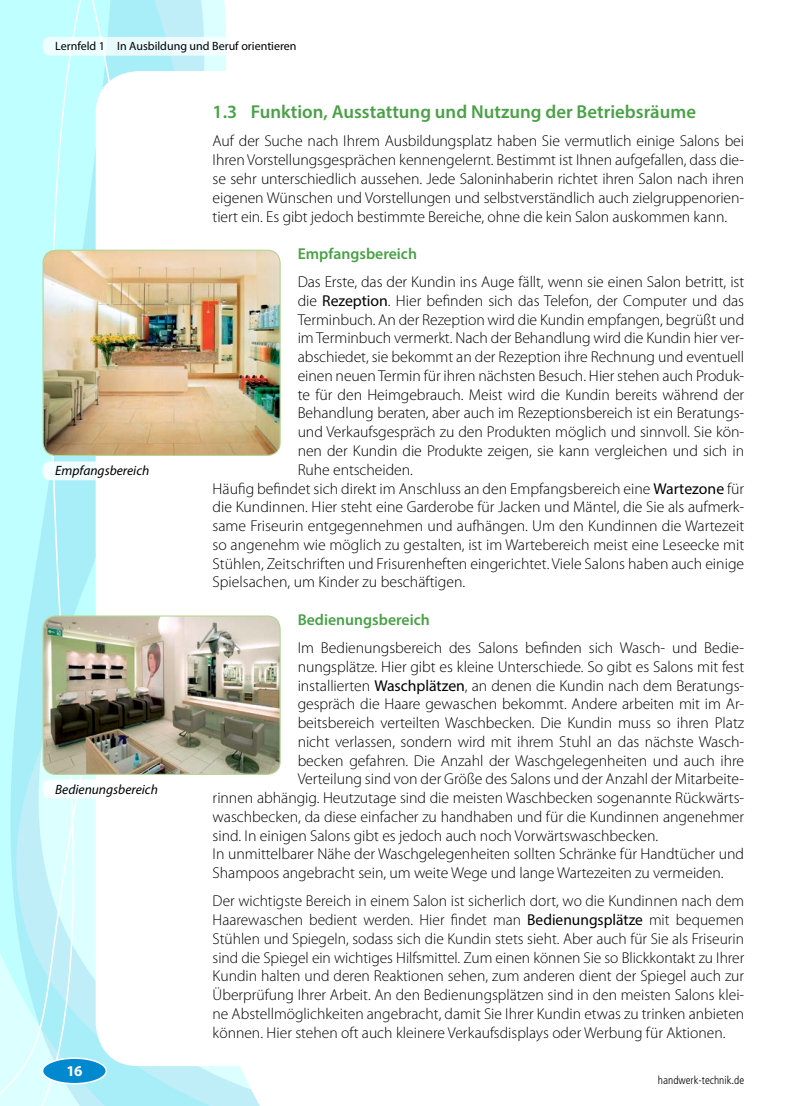
<style>
.page{position:relative;width:808px;height:1106px;background:#fff}
.page>*{position:absolute;margin:0;border:0;box-sizing:border-box;transform-origin:0 0}
.t1{font:600 18.75px "Myriad Pro";color:#4aa147}
._11_Grundtext{font:300 15.75px/18.8px "Myriad Pro";letter-spacing:-.005em;color:#000;text-align:justify}
._03b_Ueberschrift_4{font:600 15.75px "Myriad Pro";color:#4aa147}
.t2{font:700 15px "Myriad Pro";color:#fff}
._61_Bildunterschrift{font:italic 13.5px "Myriad Pro";color:#000}
.t3{font:12px "Myriad Pro";color:#000}
.t4{font:300 condensed 11.25px "Frutiger LT Std";color:#000}
.s1{font-weight:400}
</style>
<div class="page">
<svg style="left:193px;top:0;width:67px;height:1106px"></svg>
<svg style="left:0;top:0;width:193px;height:1106px"></svg>
<svg style="left:96px;top:71px;width:174px;height:995px"></svg>
<div style="left:43px;top:1058px;width:63px;height:25px;background:#0089cf;border-radius:50%"></div>
<div style="left:42px;top:1057px;width:65px;height:27px;border:2px solid #fff;border-radius:50%"></div>
<div style="left:43px;top:37px;width:470px;height:19px;background:linear-gradient(to right,#ebfcfe,#fff);border-radius:8px"></div>
<img style="left:43px;top:616px;width:236px;height:158px">
<div style="left:43px;top:615px;width:238px;height:160px;border:1px solid #b1d793;border-radius:13px"></div>
<div style="left:43px;top:779px;width:150px;height:19px;background:#fff;border-radius:8px"></div>
<img style="left:43px;top:250px;width:237px;height:205px">
<div style="left:43px;top:250px;width:238px;height:206px;border:1px solid #b1d793;border-radius:13px"></div>
<div style="left:43px;top:461px;width:150px;height:19px;background:linear-gradient(to right,#f2fdfe,#fff);border-radius:8px"></div>
<p class="t3" style="left:55px;top:39px;width:243px">Lernfeld 1 In Ausbildung und Beruf orientieren</p>
<p class="_61_Bildunterschrift" style="left:55px;top:462px;width:96px">Empfangsbereich</p>
<p class="_61_Bildunterschrift" style="left:55px;top:780px;width:104px">Bedienungsbereich</p>
<p class="t2" style="left:66px;top:1060px;width:18px">16</p>
<p class="t1" style="left:213px;top:100px;width:485px">1.3 Funktion, Ausstattung und Nutzung der Betriebsräume</p>
<p class="_11_Grundtext" style="left:213px;top:132px;width:533px">Auf der Suche nach Ihrem Ausbildungsplatz haben Sie vermutlich einige Salons bei Ihren Vorstellungsgesprächen kennengelernt. Bestimmt ist Ihnen aufgefallen, dass die&shy;se sehr unterschiedlich aussehen. Jede Saloninhaberin richtet ihren Salon nach ihren eigenen Wünschen und Vorstellungen und selbstverständlich auch zielgruppenorien&shy;tiert ein. Es gibt jedoch bestimmte Bereiche, ohne die kein Salon auskommen kann.</p>
<p class="_03b_Ueberschrift_4" style="left:298px;top:244px;width:121px">Empfangsbereich</p>
<p class="_11_Grundtext" style="left:298px;top:273px;width:448px">Das Erste, das der Kundin ins Auge fällt, wenn sie einen Salon betritt, ist die <span class="s1">Rezeption</span>. Hier befinden sich das Telefon, der Computer und das Terminbuch. An der Rezeption wird die Kundin empfangen, begrüßt und im Terminbuch vermerkt. Nach der Behandlung wird die Kundin hier ver&shy;abschiedet, sie bekommt an der Rezeption ihre Rechnung und eventuell einen neuen Termin für ihren nächsten Besuch. Hier stehen auch Produk&shy;te für den Heimgebrauch. Meist wird die Kundin bereits während der Behandlung beraten, aber auch im Rezeptionsbereich ist ein Beratungs&shy;und Verkaufsgespräch zu den Produkten möglich und sinnvoll. Sie kön&shy;nen der Kundin die Produkte zeigen, sie kann vergleichen und sich in Ruhe entscheiden.</p>
<p class="_11_Grundtext" style="left:213px;top:479px;width:533px">Häufig befindet sich direkt im Anschluss an den Empfangsbereich eine <span class="s1">Wartezone</span> für die Kundinnen. Hier steht eine Garderobe für Jacken und Mäntel, die Sie als aufmerk&shy;same Friseurin entgegennehmen und aufhängen. Um den Kundinnen die Wartezeit so angenehm wie möglich zu gestalten, ist im Wartebereich meist eine Leseecke mit Stühlen, Zeitschriften und Frisurenheften eingerichtet. Viele Salons haben auch einige Spielsachen, um Kinder zu beschäftigen.</p>
<p class="_03b_Ueberschrift_4" style="left:298px;top:609px;width:134px">Bedienungsbereich</p>
<p class="_11_Grundtext" style="left:298px;top:638px;width:448px">Im Bedienungsbereich des Salons befinden sich Wasch- und Bedie-</p>
<p class="_11_Grundtext" style="left:298px;top:657px;width:448px">nungsplätze. Hier gibt es kleine Unterschiede. So gibt es Salons mit fest</p>
<p class="_11_Grundtext" style="left:298px;top:676px;width:448px">installierten <span class="s1">Waschplätzen</span>, an denen die Kundin nach dem Beratungs-</p>
<p class="_11_Grundtext" style="left:298px;top:695px;width:448px">gespräch die Haare gewaschen bekommt. Andere arbeiten mit im Ar-</p>
<p class="_11_Grundtext" style="left:298px;top:713px;width:448px">beitsbereich verteilten Waschbecken. Die Kundin muss so ihren Platz</p>
<p class="_11_Grundtext" style="left:298px;top:732px;width:447px">nicht verlassen, sondern wird mit ihrem Stuhl an das nächste Wasch-</p>
<p class="_11_Grundtext" style="left:298px;top:751px;width:448px">becken gefahren. Die Anzahl der Waschgelegenheiten und auch ihre</p>
<p class="_11_Grundtext" style="left:298px;top:770px;width:448px">Verteilung sind von der Größe des Salons und der Anzahl der Mitarbeite-</p>
<p class="_11_Grundtext" style="left:213px;top:788px;width:533px">rinnen abhängig. Heutzutage sind die meisten Waschbecken sogenannte Rückwärts-</p>
<p class="_11_Grundtext" style="left:213px;top:807px;width:533px">waschbecken, da diese einfacher zu handhaben und für die Kundinnen angenehmer</p>
<p class="_11_Grundtext" style="left:213px;top:826px;width:447px">sind. In einigen Salons gibt es jedoch auch noch Vorwärtswaschbecken.</p>
<p class="_11_Grundtext" style="left:213px;top:845px;width:533px">In unmittelbarer Nähe der Waschgelegenheiten sollten Schränke für Handtücher und<br>Shampoos angebracht sein, um weite Wege und lange Wartezeiten zu vermeiden.</p>
<p class="_11_Grundtext" style="left:213px;top:891px;width:533px">Der wichtigste Bereich in einem Salon ist sicherlich dort, wo die Kundinnen nach dem Haarewaschen bedient werden. Hier findet man <span class="s1">Bedienungsplätze</span> mit bequemen Stühlen und Spiegeln, sodass sich die Kundin stets sieht. Aber auch für Sie als Friseurin sind die Spiegel ein wichtiges Hilfsmittel. Zum einen können Sie so Blickkontakt zu Ihrer Kundin halten und deren Reaktionen sehen, zum anderen dient der Spiegel auch zur Überprüfung Ihrer Arbeit. An den Bedienungsplätzen sind in den meisten Salons klei&shy;ne Abstellmöglichkeiten angebracht, damit Sie Ihrer Kundin etwas zu trinken anbieten können. Hier stehen oft auch kleinere Verkaufsdisplays oder Werbung für Aktionen.</p>
<p class="t4" style="left:658px;top:1074px;width:88px">handwerk-technik.de</p>
</div>
